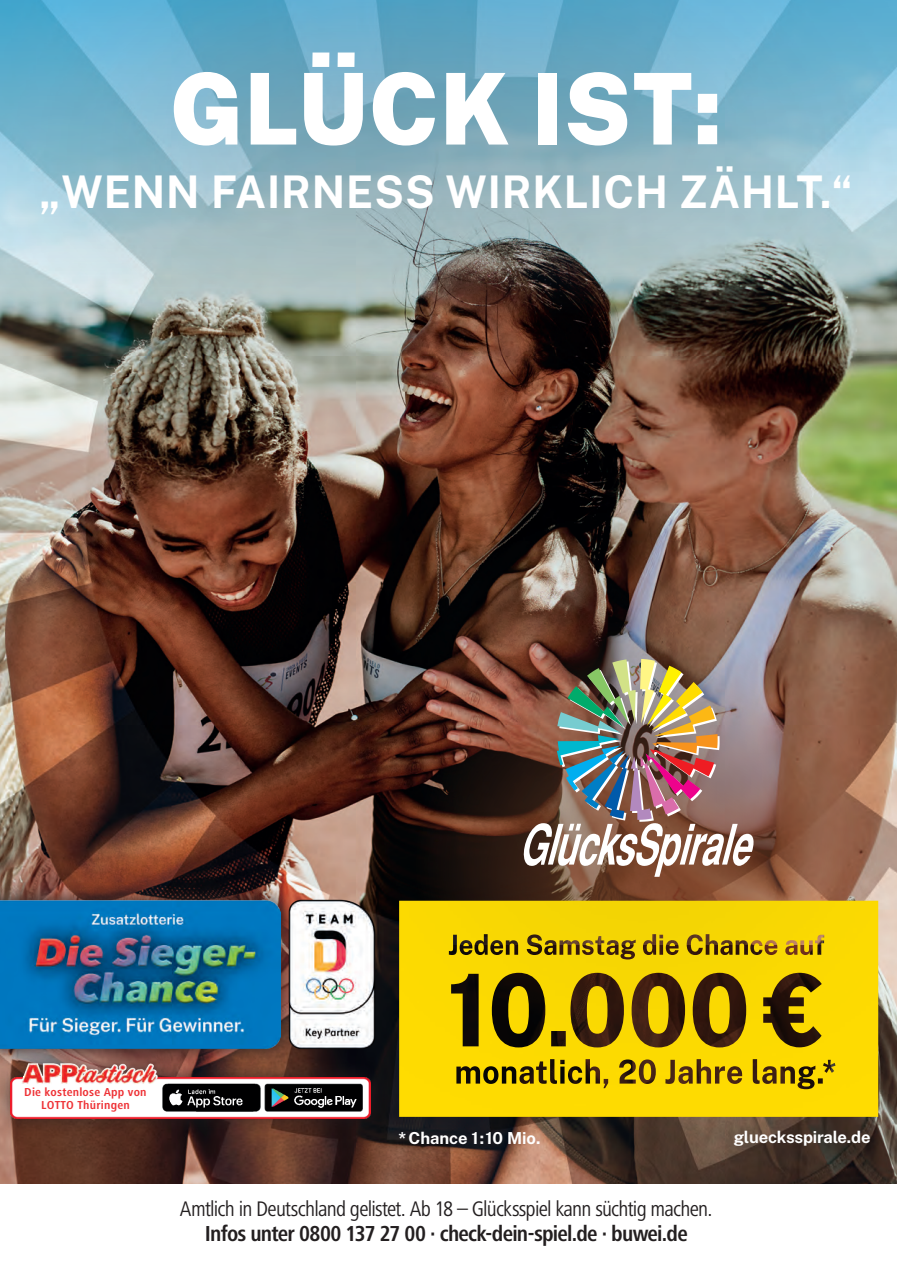
<style>
.page{position:relative;width:897px;height:1267px;background:#fff}
.page>*{position:absolute;margin:0;border:0;box-sizing:border-box;transform-origin:0 0}
.t1{font:900 99px "Public Sans";letter-spacing:.01em;color:#fff;scale:.95 1}
.t2{font:700 45px "Public Sans";letter-spacing:.02em;color:#fff;scale:.95 1}
.t3{font:700 condensed 22.5px "Frutiger Next Pro";letter-spacing:-.035em;color:#231f20}
.t4{font:condensed 21.75px "Frutiger Next Pro";letter-spacing:-.035em;color:#231f20}
.t5{font:700 16.5px "Public Sans";letter-spacing:-.01em;color:#fff}
.t6{font:700 condensed 12px/12.5px "Frutiger Next Pro";letter-spacing:.02em;color:#ee3236;text-align:center;scale:1.06 1}
</style>
<div class="page">
<img style="left:0;top:433px;width:896px;height:751px">
<svg style="left:0;top:846px;width:270px;height:14px;background:#6a3d2c"></svg>
<div style="left:270px;top:391px;width:626px;height:769px;background:#024654;opacity:.65"></div>
<img style="left:523px;top:659px;width:230px;height:217px">
<img style="left:0;top:417px;width:896px;height:16px">
<div style="left:0;top:0;width:896px;height:417px;background:#561b05;opacity:.65"></div>
<div style="left:0;top:881px;width:299px;height:186px;background:#231f20;opacity:.75"></div>
<img style="left:0;top:860px;width:280px;height:184px">
<div style="left:0;top:1044px;width:389px;height:92px;background:#231f20;opacity:.75"></div>
<img style="left:11px;top:1077px;width:360px;height:40px">
<img style="left:264px;top:1083px;width:98px;height:28px">
<img style="left:162px;top:1083px;width:98px;height:28px">
<img style="left:17px;top:1059px;width:149px;height:28px">
<img style="left:286px;top:898px;width:91px;height:161px">
<p class="t1" style="left:170px;top:43px;width:583px">GLÜCK IST:</p>
<p class="t2" style="left:39px;top:161px;width:857px">„WENN FAIRNESS WIRKLICH ZÄHLT.“</p>
<p class="t6" style="left:24px;top:1085px;width:117px">Die kostenlose App von<br>LOTTO Thüringen</p>
<p class="t5" style="left:398px;top:1127px;width:143px">* Chance 1 : 10 Mio.</p>
<p class="t5" style="left:733px;top:1125px;width:138px">gluecksspirale.de</p>
<p class="t4" style="left:180px;top:1196px;width:534px">Amtlich in Deutschland gelistet. Ab 18 – Glücksspiel kann süchtig machen.</p>
<p class="t3" style="left:205px;top:1220px;width:484px">Infos unter 0800 137 27 00 · check-dein-spiel.de · buwei.de</p>
</div>
